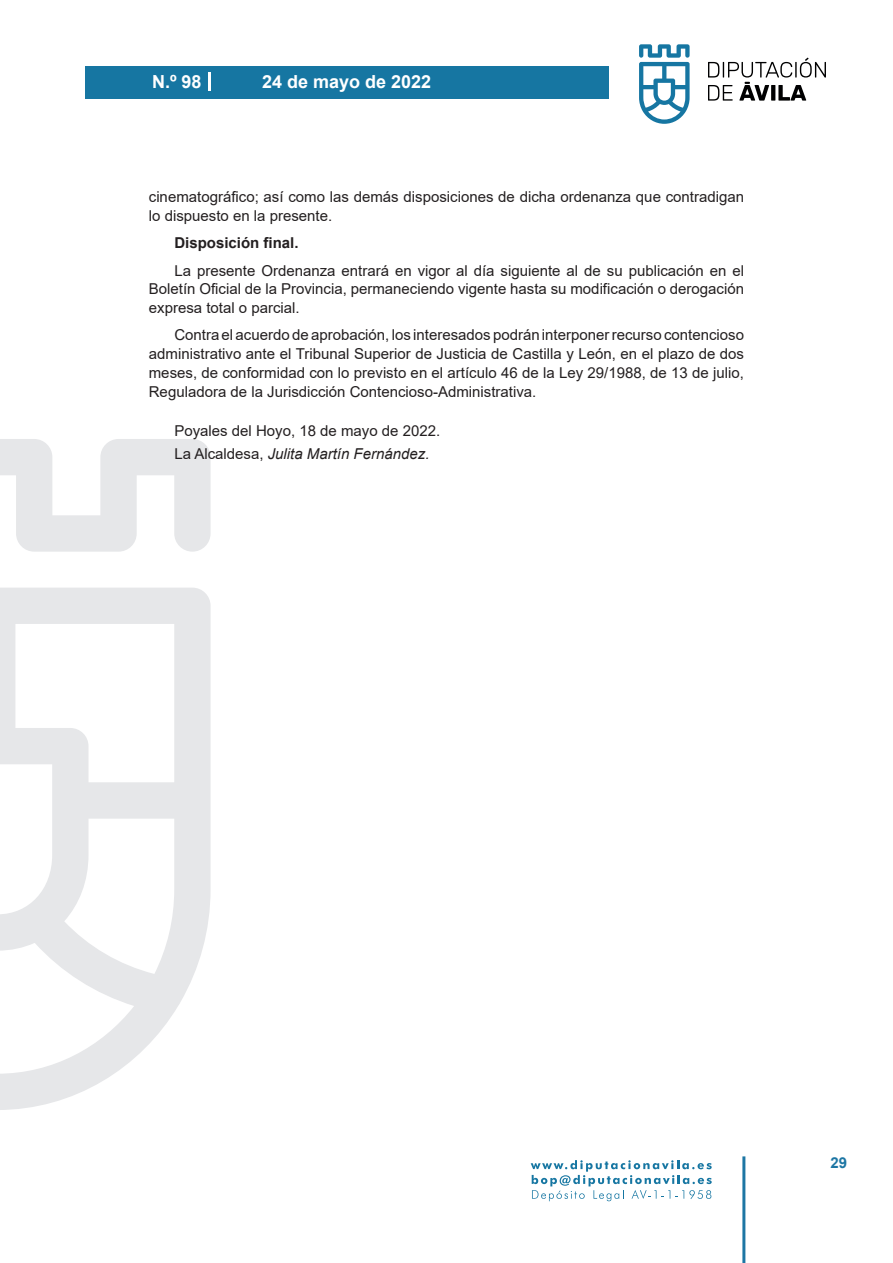
<style>
.page{position:relative;width:893px;height:1263px;background:#fff}
.page>*{position:absolute;margin:0;border:0;box-sizing:border-box;transform-origin:0 0}
.t1{font:700 18px "Arial";color:#fff}
.t2{font:15px/18.8px "Arial";color:#231f20}
.t3{font:700 15px "Arial";color:#231f20}
.t4{font:700 15px "Arial";color:#1d76a4}
.s1{font-style:italic}
</style>
<div class="page">
<svg style="left:531px;top:1160px;width:181px;height:41px"></svg>
<div style="left:85px;top:66px;width:523px;height:33px;background:#1676a2"></div>
<svg style="left:639px;top:44px;width:51px;height:80px"></svg>
<svg style="left:708px;top:58px;width:118px;height:43px"></svg>
<hr style="left:742px;top:1156px;width:3px;height:107px;background:#1d76a4">
<svg style="left:208px;top:72px;width:2px;height:18px"></svg>
<svg style="left:0;top:439px;width:211px;height:671px"></svg>
<p class="t1" style="left:152px;top:69px;width:51px">N.º 98</p>
<p class="t1" style="left:262px;top:69px;width:171px">24 de mayo de 2022</p>
<p class="t2" style="left:149px;top:188px;width:597px">cinematográfico; así como las demás disposiciones de dicha ordenanza que contradigan lo dispuesto en la presente.</p>
<p class="t3" style="left:174px;top:232px;width:126px">Disposición final.</p>
<p class="t2" style="left:149px;top:261px;width:597px;text-align:justify;text-indent:26px">La presente Ordenanza entrará en vigor al día siguiente al de su publicación en el Boletín Oficial de la Provincia, permaneciendo vigente hasta su modificación o derogación expresa total o parcial.</p>
<p class="t2" style="left:149px;top:326px;width:597px;text-align:justify;text-indent:26px">Contra el acuerdo de aprobación, los interesados podrán interponer recurso contencioso administrativo ante el Tribunal Superior de Justicia de Castilla y León, en el plazo de dos meses, de conformidad con lo previsto en el artículo 46 de la Ley 29/1988, de 13 de julio, Reguladora de la Jurisdicción Contencioso-Administrativa.</p>
<p class="t2" style="left:174px;top:419px;width:267px;line-height:23px">Poyales del Hoyo, 18 de mayo de 2022.<br>La Alcaldesa, <span class="s1">Julita Martín Fernández.</span></p>
<p class="t4" style="left:831px;top:1152px;width:18px">29</p>
</div>
